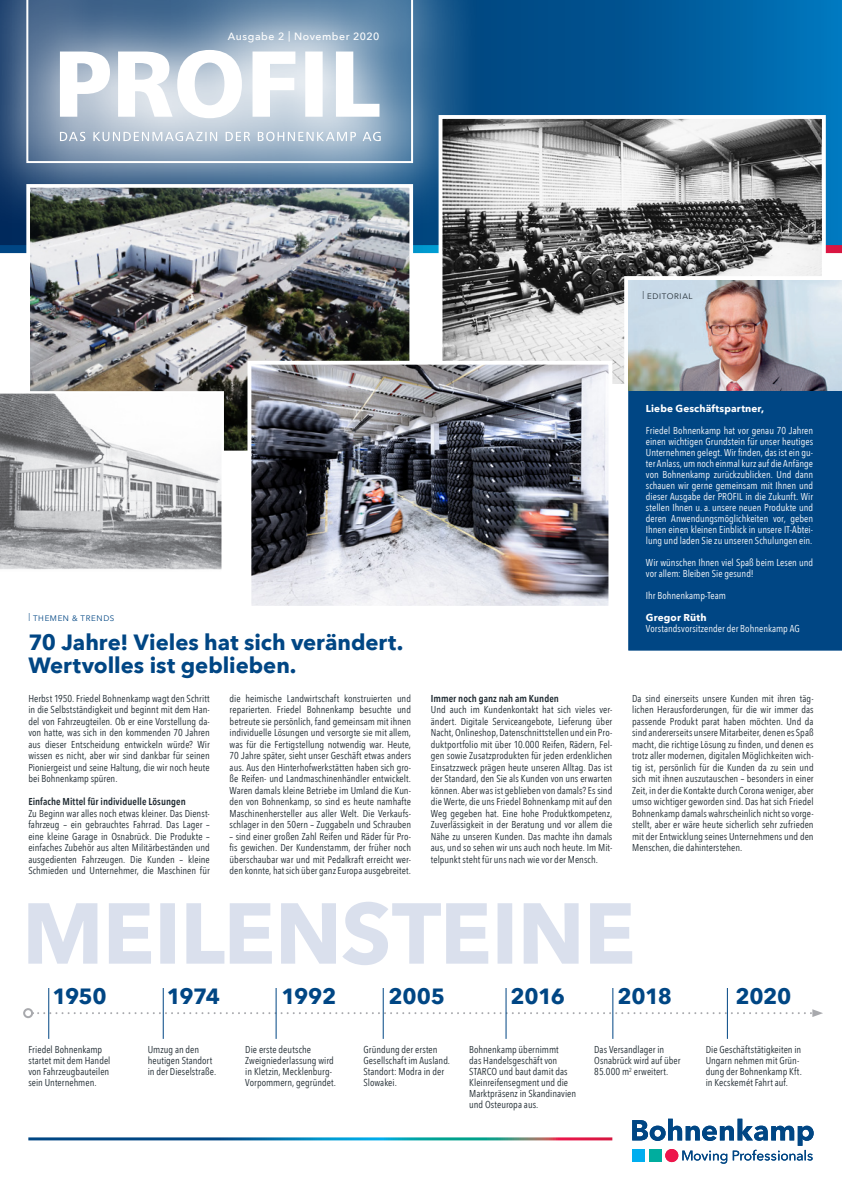
<style>
.page{position:relative;width:842px;height:1191px;background:#fff}
.page>*{position:absolute;margin:0;border:0;box-sizing:border-box;transform-origin:0 0}
.t1{font:700 22px/23px "Avenir Next";color:#004684}
.t2{font:500 10.5px "Avenir Next";letter-spacing:.055em;color:#fff}
.t3{font:10px/11.5px "Avenir Next Condensed";letter-spacing:.005em;color:#1f2a31}
.t4{font:10px/11px "Avenir Next Condensed";color:#fff;text-align:justify}
.t5{font:600 10px "Avenir Next Condensed";letter-spacing:.005em;color:#1f2a31}
.t6{font:700 10px "Avenir Next";letter-spacing:.01em;color:#fff}
.t7{font:8px "Avenir Next";letter-spacing:.08em;color:#004684}
.t8{font:8px "Avenir Next";letter-spacing:.08em;color:#1f2a31}
</style>
<div class="page">
<svg style="left:0;top:0;width:842px;height:245px;background:#005c9c"></svg>
<svg style="left:0;top:245px;width:842px;height:8px"></svg>
<svg style="left:0;top:0;width:480px;height:230px;background:#34628e"></svg>
<svg style="left:25px;top:0;width:389px;height:164px;background:#7f9ab5"></svg>
<svg style="left:60px;top:132px;width:321px;height:9px"></svg>
<svg style="left:60px;top:50px;width:319px;height:68px"></svg>
<svg style="left:632px;top:1118px;width:182px;height:45px"></svg>
<div style="left:649px;top:1149px;width:13px;height:12px;background:#00ad9e"></div>
<div style="left:632px;top:1149px;width:13px;height:12px;background:#00aeef"></div>
<div style="left:665px;top:1149px;width:13px;height:13px;background:#ed164b;border-radius:50%"></div>
<svg style="left:28px;top:901px;width:604px;height:64px"></svg>
<div style="left:23px;top:1008px;width:10px;height:10px;border:2px solid #a8a9ad;border-radius:50%"></div>
<svg style="left:32px;top:1009px;width:791px;height:8px"></svg>
<hr style="left:48px;top:988px;width:1px;height:50px;background:#004684">
<hr style="left:163px;top:988px;width:1px;height:50px;background:#004684">
<hr style="left:276px;top:988px;width:1px;height:50px;background:#004684">
<hr style="left:383px;top:988px;width:1px;height:50px;background:#004684">
<hr style="left:505px;top:988px;width:1px;height:50px;background:#004684">
<hr style="left:612px;top:988px;width:1px;height:50px;background:#004684">
<hr style="left:727px;top:988px;width:1px;height:50px;background:#004684">
<img style="left:31px;top:189px;width:377px;height:260px">
<div style="left:26px;top:184px;width:387px;height:270px;border:4px solid #fff"></div>
<svg style="left:0;top:391px;width:224px;height:179px"></svg>
<svg style="left:437px;top:113px;width:391px;height:271px"></svg>
<img style="left:246px;top:359px;width:368px;height:247px">
<svg style="left:622px;top:274px;width:220px;height:377px;background:#0f508a"></svg>
<img style="left:628px;top:280px;width:214px;height:110px">
<p class="t2" style="left:228px;top:28px;width:153px">Ausgabe 2 | November 2020</p>
<p class="t8" style="left:642px;top:289px;width:52px">| EDITORIAL</p>
<p class="t7" style="left:28px;top:611px;width:88px">| THEMEN &amp; TRENDS</p>
<h1 class="t1" style="left:28px;top:631px;width:376px">70 Jahre! Vieles hat sich verändert.<br>Wertvolles ist geblieben.</h1>
<p class="t3" style="left:28px;top:692px;width:183px;text-align:justify">Herbst 1950. Friedel Bohnenkamp wagt den Schritt in die Selbstständigkeit und beginnt mit dem Han&shy;del von Fahrzeugteilen. Ob er eine Vorstellung da&shy;von hatte, was sich in den kommenden 70 Jahren aus dieser Entscheidung entwickeln würde? Wir wissen es nicht, aber wir sind dankbar für seinen Pioniergeist und seine Haltung, die wir noch heute bei Bohnenkamp spüren.</p>
<p class="t5" style="left:28px;top:793px;width:159px">Einfache Mittel für individuelle Lösungen</p>
<p class="t3" style="left:28px;top:807px;width:183px;text-align:justify">Zu Beginn war alles noch etwas kleiner. Das Dienst&shy;fahrzeug – ein gebrauchtes Fahrrad. Das Lager – eine kleine Garage in Osnabrück. Die Produkte – einfaches Zubehör aus alten Militärbeständen und ausgedienten Fahrzeugen. Die Kunden – kleine Schmieden und Unternehmer, die Maschinen für</p>
<p class="t3" style="left:230px;top:692px;width:183px;text-align:justify">die heimische Landwirtschaft konstruierten und reparierten. Friedel Bohnenkamp besuchte und betreute sie persönlich, fand gemeinsam mit ihnen individuelle Lösungen und versorgte sie mit allem, was für die Fertigstellung notwendig war. Heute, 70 Jahre später, sieht unser Geschäft etwas anders aus. Aus den Hinterhofwerkstätten haben sich gro&shy;ße Reifen- und Landmaschinenhändler entwickelt.<br>Waren damals kleine Betriebe im Umland die Kun&shy;den von Bohnenkamp, so sind es heute namhafte Maschinenhersteller aus aller Welt. Die Verkaufs&shy;schlager in den 50ern – Zuggabeln und Schrauben</p>
<p class="t3" style="left:230px;top:830px;width:183px;text-align:justify">– sind einer großen Zahl Reifen und Räder für Pro&shy;fis gewichen. Der Kundenstamm, der früher noch überschaubar war und mit Pedalkraft erreicht wer&shy;den konnte, hat sich über ganz Europa ausgebreitet.</p>
<p class="t6" style="left:646px;top:399px;width:120px">Liebe Geschäftspartner,</p>
<p class="t4" style="left:646px;top:424px;width:169px">Friedel Bohnenkamp hat vor genau 70 Jahren einen wichtigen Grundstein für unser heutiges Unternehmen gelegt. Wir finden, das ist ein gu&shy;ter Anlass, um noch einmal kurz auf die Anfänge von Bohnenkamp zurückzublicken. Und dann schauen wir gerne gemeinsam mit Ihnen und dieser Ausgabe der PROFIL in die Zukunft. Wir stellen Ihnen u. a. unsere neuen Produkte und deren Anwendungsmöglichkeiten vor, geben Ihnen einen kleinen Einblick in unsere IT-Abtei&shy;lung und laden Sie zu unseren Schulungen ein.</p>
<p class="t4" style="left:646px;top:556px;width:169px">Wir wünschen Ihnen viel Spaß beim Lesen und vor allem: Bleiben Sie gesund!</p>
<p class="t4" style="left:646px;top:589px;width:82px">Ihr Bohnenkamp-Team</p>
<p class="t6" style="left:646px;top:608px;width:62px">Gregor Rüth</p>
<p class="t4" style="left:646px;top:622px;width:155px">Vorstandsvorsitzender der Bohnenkamp AG</p>
<p class="t5" style="left:431px;top:689px;width:129px">Immer noch ganz nah am Kunden</p>
<p class="t3" style="left:431px;top:703px;width:183px;text-align:justify">Und auch im Kundenkontakt hat sich vieles ver&shy;ändert. Digitale Serviceangebote, Lieferung über Nacht, Onlineshop, Datenschnittstellen und ein Pro&shy;duktportfolio mit über 10.000 Reifen, Rädern, Fel&shy;gen sowie Zusatzprodukten für jeden erdenklichen Einsatzzweck prägen heute unseren Alltag. Das ist der Standard, den Sie als Kunden von uns erwarten können. Aber was ist geblieben von damals? Es sind die Werte, die uns Friedel Bohnenkamp mit auf den Weg gegeben hat. Eine hohe Produktkompetenz, Zuverlässigkeit in der Beratung und vor allem die Nähe zu unseren Kunden. Das machte ihn damals aus, und so sehen wir uns auch noch heute. Im Mit&shy;telpunkt steht für uns nach wie vor der Mensch.</p>
<p class="t3" style="left:632px;top:692px;width:183px;text-align:justify">Da sind einerseits unsere Kunden mit ihren täg&shy;lichen Herausforderungen, für die wir immer das passende Produkt parat haben möchten. Und da sind andererseits unsere Mitarbeiter, denen es Spaß macht, die richtige Lösung zu finden, und denen es trotz aller modernen, digitalen Möglichkeiten wich&shy;tig ist, persönlich für die Kunden da zu sein und sich mit ihnen auszutauschen – besonders in einer Zeit, in der die Kontakte durch Corona weniger, aber umso wichtiger geworden sind. Das hat sich Friedel Bohnenkamp damals wahrscheinlich nicht so vorge&shy;stellt, aber er wäre heute sicherlich sehr zufrieden mit der Entwicklung seines Unternehmens und den Menschen, die dahinterstehen.</p>
<h1 class="t1" style="left:52px;top:984px;width:56px">1950</h1>
<h1 class="t1" style="left:167px;top:984px;width:55px">1974</h1>
<h1 class="t1" style="left:281px;top:984px;width:56px">1992</h1>
<h1 class="t1" style="left:388px;top:984px;width:58px">2005</h1>
<h1 class="t1" style="left:510px;top:984px;width:56px">2016</h1>
<h1 class="t1" style="left:617px;top:984px;width:56px">2018</h1>
<h1 class="t1" style="left:735px;top:984px;width:58px">2020</h1>
<p class="t3" style="left:28px;top:1043px;width:84px;line-height:11px">Friedel Bohnenkamp startet mit dem Handel von Fahrzeugbauteilen sein Unternehmen.</p>
<p class="t3" style="left:148px;top:1043px;width:70px;line-height:11px">Umzug an den heutigen Standort in der Dieselstraße.</p>
<p class="t3" style="left:245px;top:1043px;width:92px;line-height:11px">Die erste deutsche<br>Zweigniederlassung wird in Kletzin, Mecklenburg-<br>Vorpommern, gegründet.</p>
<p class="t3" style="left:363px;top:1043px;width:88px;line-height:11px">Gründung der ersten<br>Gesellschaft im Ausland.<br>Standort: Modra in der<br>Slowakei.</p>
<p class="t3" style="left:469px;top:1043px;width:108px;line-height:11px">Bohnenkamp übernimmt<br>das Handelsgeschäft von<br>STARCO und baut damit das<br>Kleinreifensegment und die<br>Marktpräsenz in Skandinavien und Osteuropa aus.</p>
<p class="t3" style="left:594px;top:1043px;width:88px;line-height:11px">Das Versandlager in<br>Osnabrück wird auf über<br>85.000 m<sup>2</sup> erweitert.</p>
<p class="t3" style="left:706px;top:1043px;width:98px;line-height:11px">Die Geschäftstätigkeiten in<br>Ungarn nehmen mit Grün&shy;dung der Bohnenkamp Kft. in Kecskemét Fahrt auf.</p>
</div>
